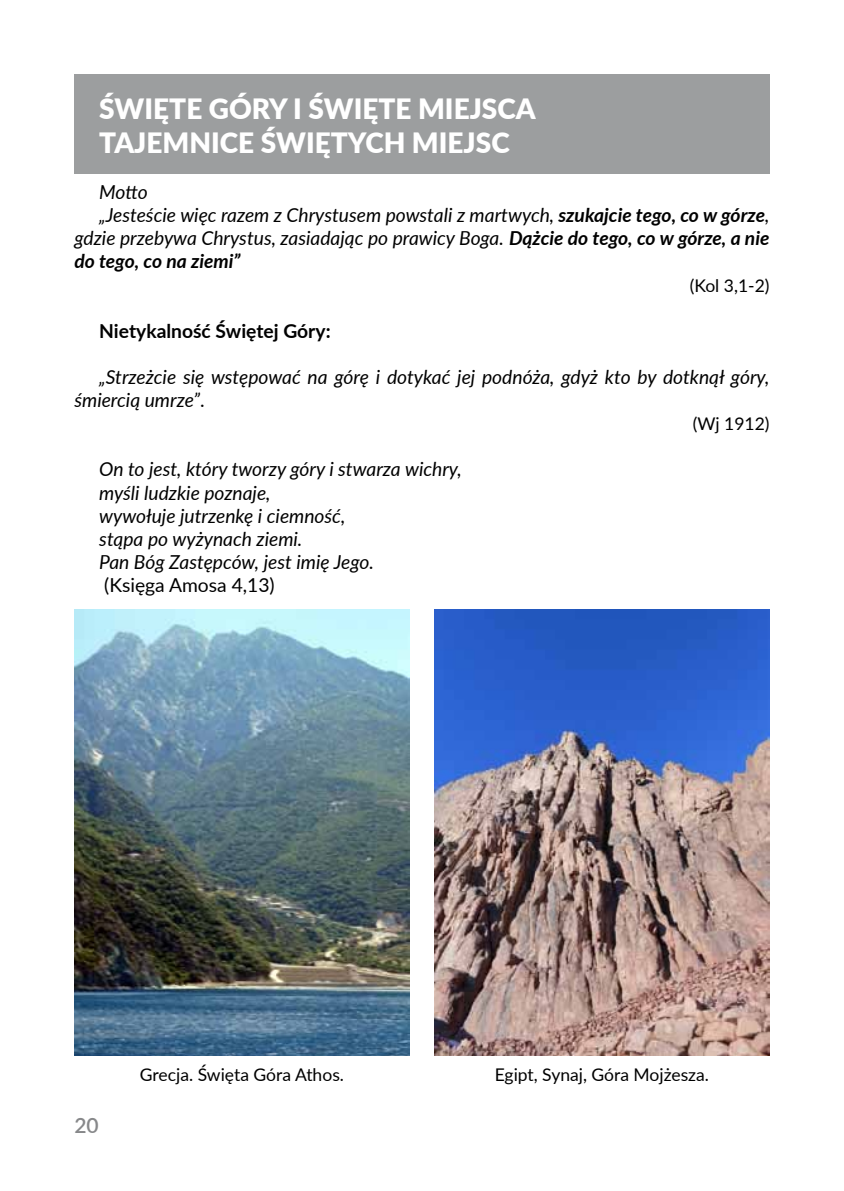
<style>
.page{position:relative;width:844px;height:1191px;background:#fff}
.page>*{position:absolute;margin:0;border:0;box-sizing:border-box;transform-origin:0 0}
.t1{font:900 28px/33.6px "Lato";color:#fff}
.t2{font:600 21px "Lato";color:#87888a}
.t3{font:italic 19.25px/23.1px "Lato";color:#000}
.t4{font:700 19.25px "Lato";color:#000}
.t5{font:italic 700 19.25px "Lato";color:#000}
.t6{font:19.25px "Lato";color:#000}
.t7{font:17.5px "Lato";color:#000}
.s1{font-weight:700}
.s2{font-style:normal}
</style>
<div class="page">
<div style="left:74px;top:74px;width:695px;height:100px;background:#9c9e9f"></div>
<img style="left:74px;top:609px;width:335px;height:446px">
<img style="left:434px;top:609px;width:335px;height:446px">
<h1 class="t1" style="left:99px;top:91px;width:438px">ŚWIĘTE GÓRY I ŚWIĘTE MIEJSCA<br>TAJEMNICE ŚWIĘTYCH MIEJSC</h1>
<p class="t3" style="left:99px;top:180px;width:50px">Motto</p>
<p class="t3" style="left:99px;top:203px;width:671px">„Jesteście więc razem z Chrystusem powstali z martwych, <span class="s1">szukajcie tego, co w górze</span>,</p>
<p class="t3" style="left:74px;top:226px;width:696px">gdzie przebywa Chrystus, zasiadając po prawicy Boga. <span class="s1">Dążcie do tego, co w górze, a nie</span></p>
<p class="t5" style="left:74px;top:247px;width:167px">do tego, co na ziemi”</p>
<p class="t7" style="left:689px;top:273px;width:81px">(Kol 3,1-2)</p>
<p class="t4" style="left:99px;top:317px;width:233px">Nietykalność Świętej Góry:</p>
<p class="t3" style="left:74px;top:365px;width:696px;text-indent:25px">„Strzeżcie się wstępować na górę i dotykać jej podnóża, gdyż kto by dotknął góry, śmiercią umrze”<span class="s2">.</span></p>
<p class="t7" style="left:692px;top:411px;width:78px">(Wj 1912)</p>
<p class="t3" style="left:99px;top:457px;width:364px">On to jest, który tworzy góry i stwarza wichry, myśli ludzkie poznaje,<br>wywołuje jutrzenkę i ciemność,<br>stąpa po wyżynach ziemi.<br>Pan Bóg Zastępców, jest imię Jego.</p>
<p class="t6" style="left:104px;top:571px;width:172px">(Księga Amosa 4,13)</p>
<p class="t2" style="left:74px;top:1110px;width:26px">20</p>
<p class="t7" style="left:140px;top:1062px;width:205px">Grecja. Święta Góra Athos.</p>
<p class="t7" style="left:494px;top:1062px;width:216px">Egipt, Synaj, Góra Mojżesza.</p>
</div>
